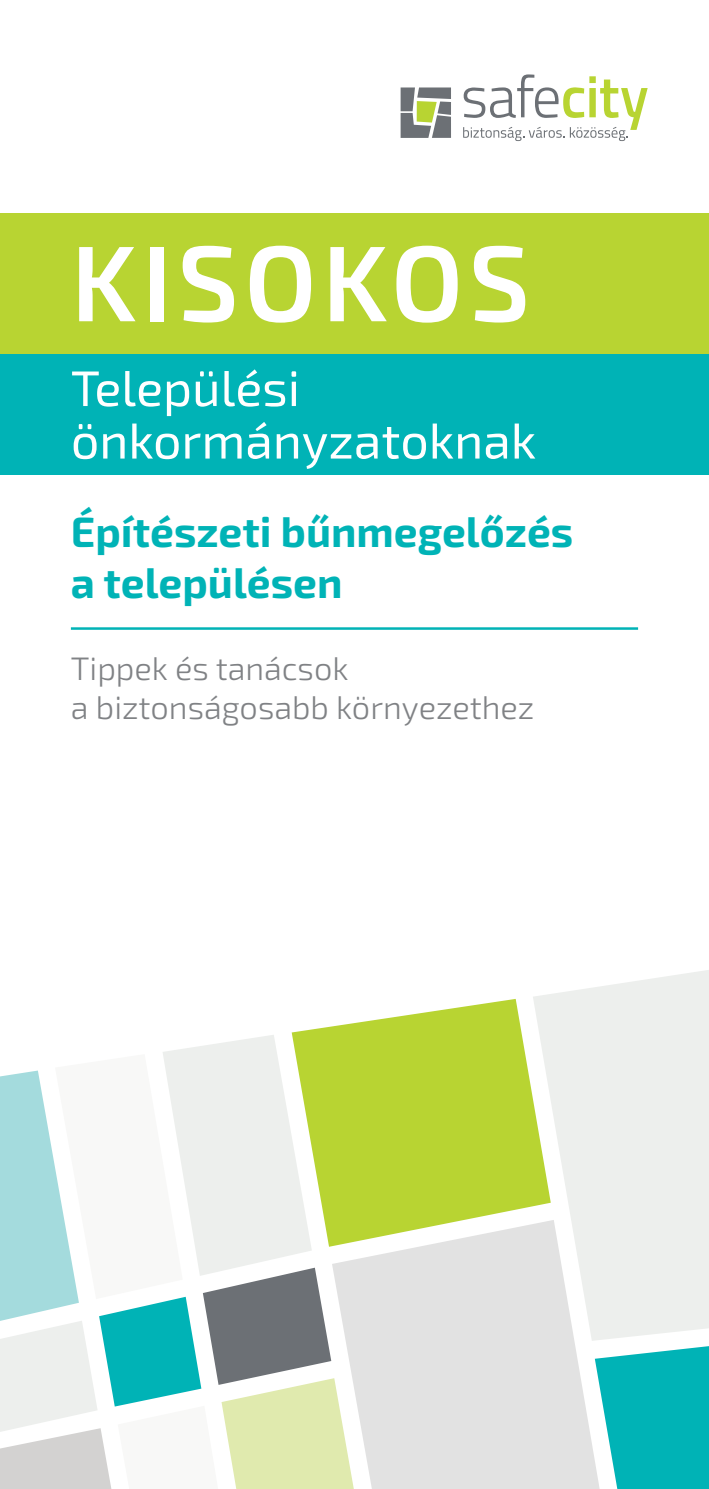
<style>
.page{position:relative;width:709px;height:1489px;background:#fff}
.page>*{position:absolute;margin:0;border:0;box-sizing:border-box;transform-origin:0 0}
.t1{font:600 107.5px "Exo 2";letter-spacing:.05em;color:#fff}
.t2{font:50px/52.5px "Exo 2";color:#fff}
.t3{font:700 42.5px/51px "Exo 2";color:#00b3b6}
.t4{font:300 32.5px/39px "Exo 2";color:#808285}
</style>
<div class="page">
<svg style="left:533px;top:970px;width:176px;height:370px;background:#eef0ee"></svg>
<svg style="left:292px;top:998px;width:259px;height:221px;fill:#b8d432"></svg>
<svg style="left:354px;top:1219px;width:245px;height:269px;background:#e4e5e2"></svg>
<svg style="left:595px;top:1345px;width:114px;height:143px;background:#24bdc0"></svg>
<svg style="left:0;top:1034px;width:354px;height:454px"></svg>
<div style="left:0;top:213px;width:709px;height:141px;background:#b8d432"></div>
<div style="left:0;top:354px;width:709px;height:121px;background:#00b3b6"></div>
<hr style="left:71px;top:627px;width:567px;height:2px;background:#00b3b6">
<svg style="left:463px;top:74px;width:184px;height:67px"></svg>
<svg style="left:400px;top:87px;width:51px;height:51px;background:#949a87"></svg>
<p class="t1" style="left:71px;top:220px;width:460px">KISOKOS</p>
<p class="t2" style="left:71px;top:363px;width:467px">Települési önkormányzatoknak</p>
<p class="t3" style="left:71px;top:508px;width:504px">Építészeti bűnmegelőzés a településen</p>
<p class="t4" style="left:71px;top:649px;width:465px">Tippek és tanácsok<br>a biztonságosabb környezethez</p>
</div>
